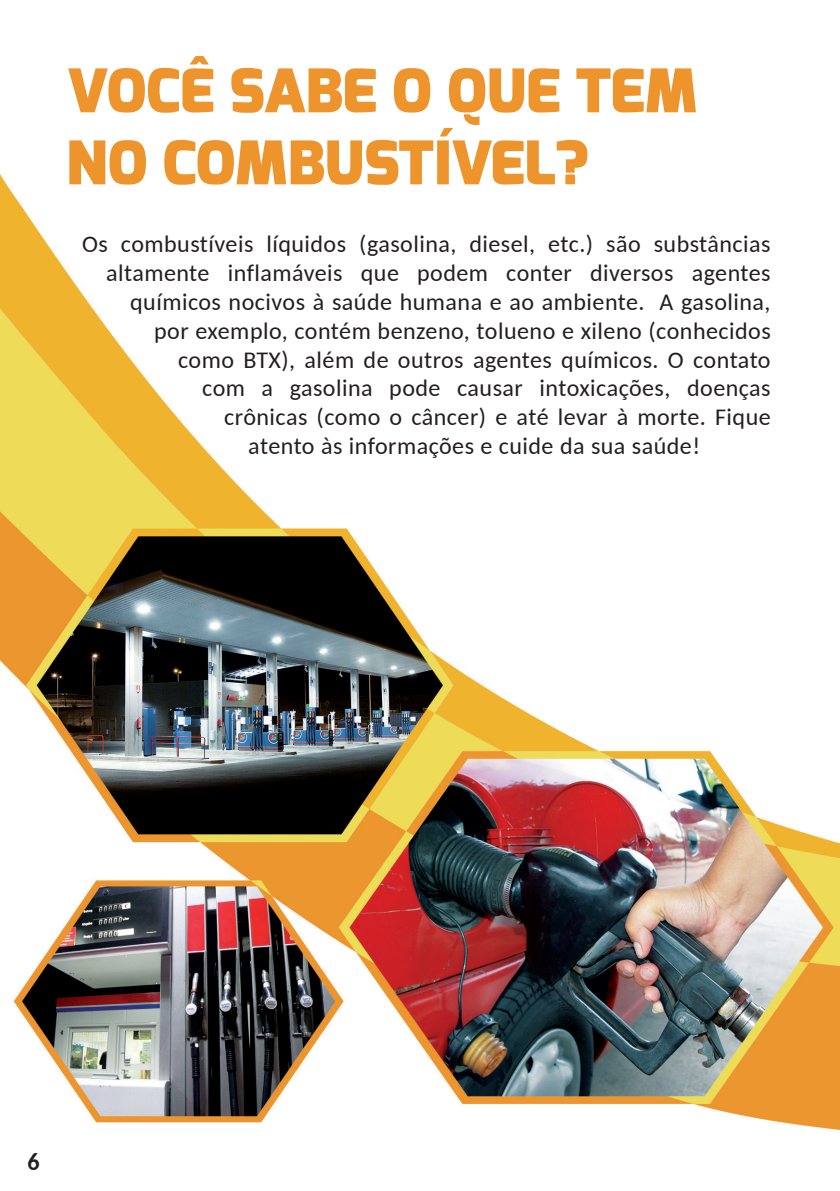
<style>
.page{position:relative;width:840px;height:1191px;background:#fff}
.page>*{position:absolute;margin:0;border:0;box-sizing:border-box;transform-origin:0 0}
.t1{font:900 60px/72px "Exo";color:#ed942d}
.t2{font:24px "Carlito";letter-spacing:.02em;color:#231f20}
.t3{font:700 24px "Carlito";color:#231f20}
</style>
<div class="page">
<img style="left:0;top:174px;width:839px;height:956px">
<h1 class="t1" style="left:67px;top:56px;width:632px">VOCÊ SABE O QUE TEM<br>NO COMBUSTÍVEL?</h1>
<p class="t2" style="left:82px;top:228px;width:689px">Os combustíveis líquidos (gasolina, diesel, etc.) são substâncias</p>
<p class="t2" style="left:106px;top:257px;width:665px">altamente inflamáveis que podem conter diversos agentes</p>
<p class="t2" style="left:130px;top:286px;width:641px">químicos nocivos à saúde humana e ao ambiente. A gasolina,</p>
<p class="t2" style="left:154px;top:314px;width:617px">por exemplo, contém benzeno, tolueno e xileno (conhecidos</p>
<p class="t2" style="left:178px;top:343px;width:593px">como BTX), além de outros agentes químicos. O contato</p>
<p class="t2" style="left:202px;top:372px;width:569px">com a gasolina pode causar intoxicações, doenças</p>
<p class="t2" style="left:224px;top:401px;width:547px">crônicas (como o câncer) e até levar à morte. Fique</p>
<p class="t2" style="left:248px;top:430px;width:453px">atento às informações e cuide da sua saúde!</p>
<p class="t3" style="left:27px;top:1145px;width:14px">6</p>
</div>
